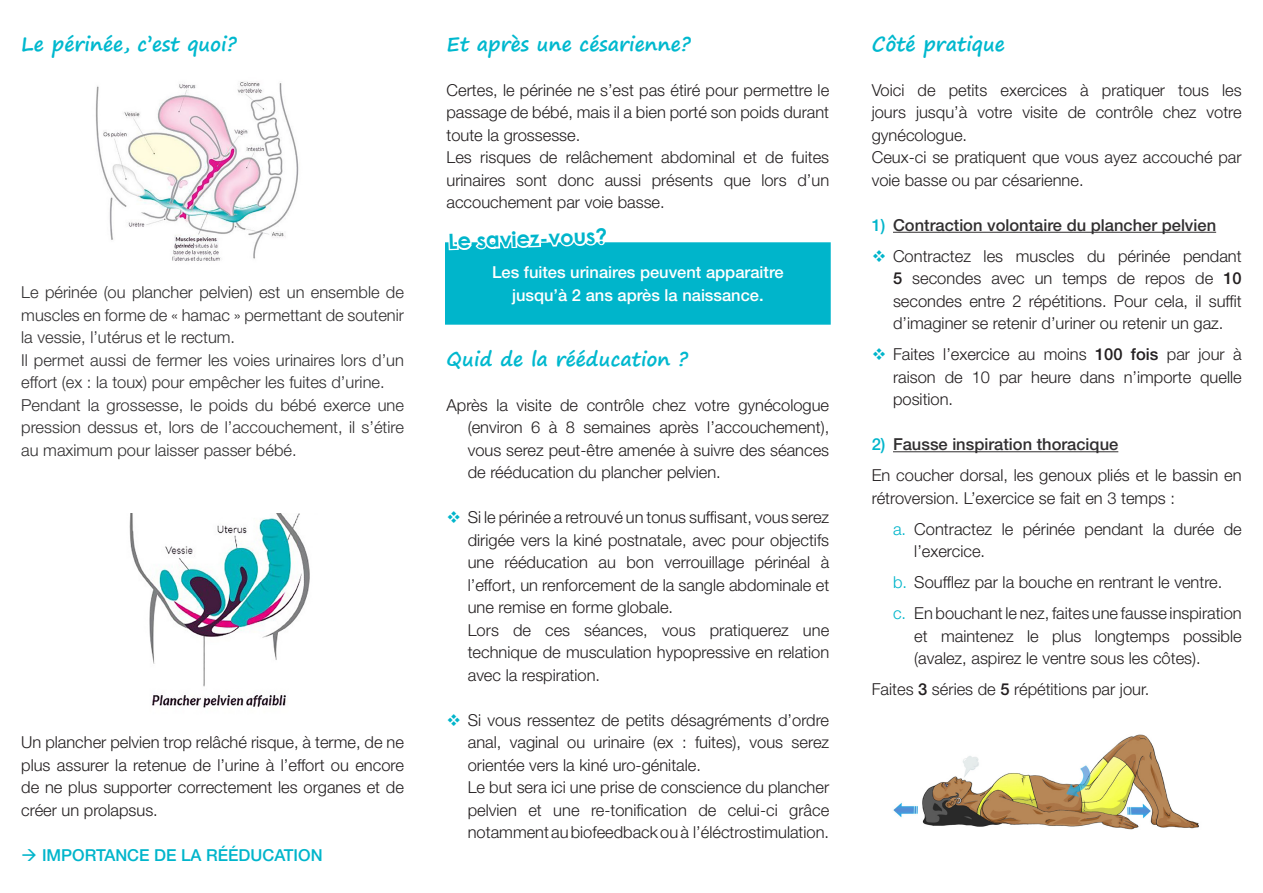
<style>
.page{position:relative;width:1263px;height:893px;background:#fff}
.page>*{position:absolute;margin:0;border:0;box-sizing:border-box;transform-origin:0 0}
.t1{font:700 21px "Century Gothic";color:#00b5cb}
.t2{font:700 19.5px "Segoe Print";color:#00b8ce}
.t3{font:300 16.5px/22.5px "Helvetica Neue LT Std";color:#231f20;text-align:justify}
.t4{font:300 16.5px/22.5px "Helvetica Neue LT Std";color:#312f30;text-align:justify}
.t5{font:500 16.5px "Helvetica Neue LT Std";color:#312f30}
.t6{font:500 16.5px "Helvetica Neue LT Std";color:#fff}
.t7{font:500 16.5px "Helvetica Neue LT Std";color:#00b5cb}
.s1{color:#00b5cb}
.s2{font-weight:500}
</style>
<div class="page">
<img style="left:95px;top:81px;width:204px;height:180px">
<img style="left:129px;top:514px;width:181px;height:194px">
<div style="left:446px;top:244px;width:383px;height:79px;background:#00b5cb"></div>
<div style="left:445px;top:242px;width:386px;height:83px;border:3px solid #00b5cb"></div>
<hr style="left:893px;top:232px;width:323px;height:1px;background:#312f30">
<hr style="left:893px;top:451px;width:225px;height:1px;background:#312f30">
<svg style="left:447px;top:242px;width:163px;height:83px"></svg>
<img style="left:893px;top:734px;width:306px;height:96px">
<p class="t2" style="left:21px;top:26px;width:217px">Le périnée, c’est quoi?</p>
<p class="t4" style="left:21px;top:281px;width:384px">Le périnée (ou plancher pelvien) est un ensemble de muscles en forme de « hamac » permettant de soutenir la vessie, l’utérus et le rectum.</p>
<p class="t4" style="left:21px;top:348px;width:384px">Il permet aussi de fermer les voies urinaires lors d’un effort (ex : la toux) pour empêcher les fuites d’urine.</p>
<p class="t4" style="left:21px;top:393px;width:384px">Pendant la grossesse, le poids du bébé exerce une pression dessus et, lors de l’accouchement, il s’étire au maximum pour laisser passer bébé.</p>
<p class="t3" style="left:21px;top:731px;width:384px">Un plancher pelvien trop relâché risque, à terme, de ne plus assurer la retenue de l’urine à l’effort ou encore de ne plus supporter correctement les organes et de créer un prolapsus.</p>
<p class="t7" style="left:21px;top:845px;width:303px">→ IMPORTANCE DE LA RÉÉDUCATION</p>
<p class="t2" style="left:446px;top:26px;width:246px">Et après une césarienne?</p>
<p class="t3" style="left:446px;top:78px;width:384px">Certes, le périnée ne s’est pas étiré pour permettre le passage de bébé, mais il a bien porté son poids durant toute la grossesse.</p>
<p class="t3" style="left:446px;top:146px;width:384px">Les risques de relâchement abdominal et de fuites urinaires sont donc aussi présents que lors d’un accouchement par voie basse.</p>
<p class="t1" style="left:448px;top:225px;width:161px;rotate:-2deg">Le saviez-vous?</p>
<p class="t6" style="left:492px;top:262px;width:293px">Les fuites urinaires peuvent apparaitre</p>
<p class="t6" style="left:512px;top:285px;width:253px">jusqu’à 2 ans après la naissance.</p>
<p class="t2" style="left:446px;top:341px;width:243px">Quid de la rééducation ?</p>
<p class="t3" style="left:468px;top:393px;width:363px;text-indent:-21px">Après la visite de contrôle chez votre gynécologue (environ 6 à 8 semaines après l’accouchement), vous serez peut-être amenée à suivre des séances de rééducation du plancher pelvien.</p>
<p class="t3" style="left:468px;top:506px;width:363px;text-indent:-21px"><span class="s1">❖</span> Si le périnée a retrouvé un tonus suffisant, vous serez dirigée vers la kiné postnatale, avec pour objectifs une rééducation au bon verrouillage périnéal à l’effort, un renforcement de la sangle abdominale et une remise en forme globale.</p>
<p class="t3" style="left:468px;top:618px;width:363px">Lors de ces séances, vous pratiquerez une technique de musculation hypopressive en relation avec la respiration.</p>
<p class="t3" style="left:468px;top:708px;width:363px;text-indent:-21px"><span class="s1">❖</span> Si vous ressentez de petits désagréments d’ordre anal, vaginal ou urinaire (ex : fuites), vous serez orientée vers la kiné uro-génitale.</p>
<p class="t3" style="left:468px;top:776px;width:363px">Le but sera ici une prise de conscience du plancher pelvien et une re-tonification de celui-ci grâce notamment au biofeedback ou à l’éléctrostimulation.</p>
<p class="t2" style="left:872px;top:26px;width:135px">Côté pratique</p>
<p class="t3" style="left:872px;top:78px;width:371px">Voici de petits exercices à pratiquer tous les jours jusqu’à votre visite de contrôle chez votre gynécologue.</p>
<p class="t3" style="left:872px;top:146px;width:371px">Ceux-ci se pratiquent que vous ayez accouché par voie basse ou par césarienne.</p>
<p class="t5" style="left:872px;top:215px;width:346px"><span class="s1">1)</span> Contraction volontaire du plancher pelvien</p>
<p class="t3" style="left:893px;top:244px;width:350px;text-indent:-21px"><span class="s1">❖</span> Contractez les muscles du périnée pendant <span class="s2">5</span> secondes avec un temps de repos de <span class="s2">10 </span>secondes entre 2 répétitions. Pour cela, il suffit d’imaginer se retenir d’uriner ou retenir un gaz.</p>
<p class="t3" style="left:893px;top:343px;width:350px;text-indent:-21px"><span class="s1">❖</span> Faites l’exercice au moins <span class="s2">100 fois</span> par jour à raison de 10 par heure dans n’importe quelle position.</p>
<p class="t5" style="left:872px;top:434px;width:248px"><span class="s1">2)</span> Fausse inspiration thoracique</p>
<p class="t3" style="left:872px;top:464px;width:371px">En coucher dorsal, les genoux pliés et le bassin en rétroversion. L’exercice se fait en 3 temps :</p>
<p class="t3" style="left:914px;top:517px;width:329px;text-indent:-21px"><span class="s1">a.</span> Contractez le périnée pendant la durée de l’exercice.</p>
<p class="t3" style="left:893px;top:571px;width:331px"><span class="s1">b.</span> Soufflez par la bouche en rentrant le ventre.</p>
<p class="t3" style="left:914px;top:602px;width:329px;text-indent:-21px"><span class="s1">c.</span> En bouchant le nez, faites une fausse inspiration et maintenez le plus longtemps possible (avalez, aspirez le ventre sous les côtes).</p>
<p class="t3" style="left:872px;top:678px;width:279px">Faites <span class="s2">3</span> séries de <span class="s2">5</span> répétitions par jour.</p>
</div>
